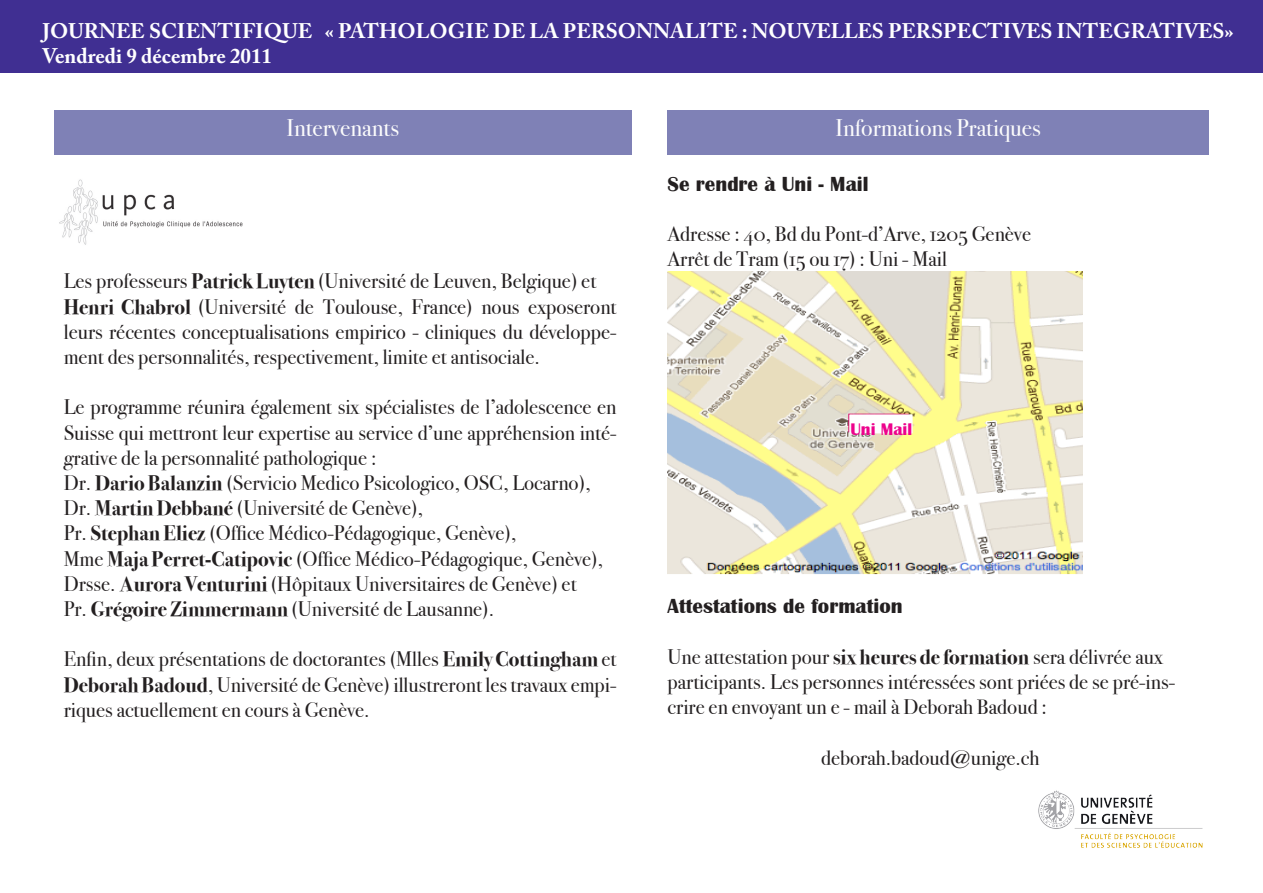
<style>
.page{position:relative;width:1263px;height:893px;background:#fff}
.page>*{position:absolute;margin:0;border:0;box-sizing:border-box;transform-origin:0 0}
.t1{font:24px "Bodoni Svty Two OSITCTT Book";color:#fcfcfc}
.t2{font:21px/25.2px "Bodoni Svty Two OSITCTT Book";color:#231f20;text-align:justify}
.t3{font:700 21px "Adobe Caslon Pro";color:#fff}
.t4{font:700 21px "Britannic";color:#231f20}
.t5{font:700 17.25px "Britannic";color:#ed028c}
.s1{font-family:"Bodoni Svty Two OSITCTT Bold"}
</style>
<div class="page">
<div style="left:0;top:0;width:1263px;height:72px;background:#402f92"></div>
<div style="left:54px;top:111px;width:577px;height:44px;background:#7f81b6"></div>
<div style="left:668px;top:111px;width:541px;height:44px;background:#7f81b6"></div>
<img style="left:668px;top:271px;width:414px;height:303px">
<img style="left:59px;top:179px;width:184px;height:66px">
<img style="left:1038px;top:790px;width:165px;height:58px">
<p class="t3" style="left:43px;top:19px;width:1193px">JOURNEE SCIENTIFIQUE « PATHOLOGIE DE LA PERSONNALITE : NOUVELLES PERSPECTIVES INTEGRATIVES»</p>
<p class="t3" style="left:43px;top:44px;width:231px">Vendredi 9 décembre 2011</p>
<p class="t1" style="left:286px;top:114px;width:114px">Intervenants</p>
<p class="t2" style="left:64px;top:269px;width:534px">Les professeurs <span class="s1">Patrick Luyten</span> (Université de Leuven, Belgique) et</p>
<p class="t2" style="left:64px;top:294px;width:554px"><span class="s1">Henri Chabrol</span> (Université de Toulouse, France) nous exposeront leurs récentes conceptualisations empirico - cliniques du développe&shy;ment des personnalités, respectivement, limite et antisociale.</p>
<p class="t2" style="left:64px;top:395px;width:554px">Le programme réunira également six spécialistes de l’adolescence en Suisse qui mettront leur expertise au service d’une appréhension inté&shy;grative de la personnalité pathologique :</p>
<p class="t2" style="left:64px;top:470px;width:528px">Dr. <span class="s1">Dario Balanzin</span> (Servicio Medico Psicologico, OSC, Locarno),</p>
<p class="t2" style="left:64px;top:496px;width:361px">Dr. <span class="s1">Martin Debbané</span> (Université de Genève),</p>
<p class="t2" style="left:64px;top:521px;width:454px">Pr. <span class="s1">Stephan Eliez</span> (Office Médico-Pédagogique, Genève),</p>
<p class="t2" style="left:64px;top:546px;width:541px">Mme <span class="s1">Maja Perret-Catipovic</span> (Office Médico-Pédagogique, Genève),</p>
<p class="t2" style="left:64px;top:571px;width:514px">Drsse. <span class="s1">Aurora Venturini</span> (Hôpitaux Universitaires de Genève) et</p>
<p class="t2" style="left:64px;top:596px;width:432px">Pr. <span class="s1">Grégoire Zimmermann</span> (Université de Lausanne).</p>
<p class="t2" style="left:64px;top:647px;width:554px">Enfin, deux présentations de doctorantes (Mlles <span class="s1">Emily Cottingham</span> et <span class="s1">Deborah Badoud</span>, Université de Genève) illustreront les travaux empi&shy;riques actuellement en cours à Genève.</p>
<p class="t1" style="left:836px;top:114px;width:207px">Informations Pratiques</p>
<p class="t4" style="left:668px;top:172px;width:202px">Se rendre à Uni - Mail</p>
<p class="t2" style="left:668px;top:221px;width:365px">Adresse : 40, Bd du Pont-d’Arve, 1205 Genève</p>
<p class="t2" style="left:668px;top:247px;width:281px">Arrêt de Tram (15 ou 17) : Uni - Mail</p>
<p class="t5" style="left:850px;top:419px;width:63px">Uni Mail</p>
<p class="t4" style="left:668px;top:595px;width:236px">Attestations de formation</p>
<p class="t2" style="left:668px;top:644px;width:509px;text-align:left">Une attestation pour <span class="s1">six heures de formation</span> sera délivrée aux participants. Les personnes intéressées sont priées de se pré-ins&shy;crire en envoyant un e - mail à Deborah Badoud :</p>
<p class="t2" style="left:821px;top:745px;width:220px">deborah.badoud@unige.ch</p>
</div>
